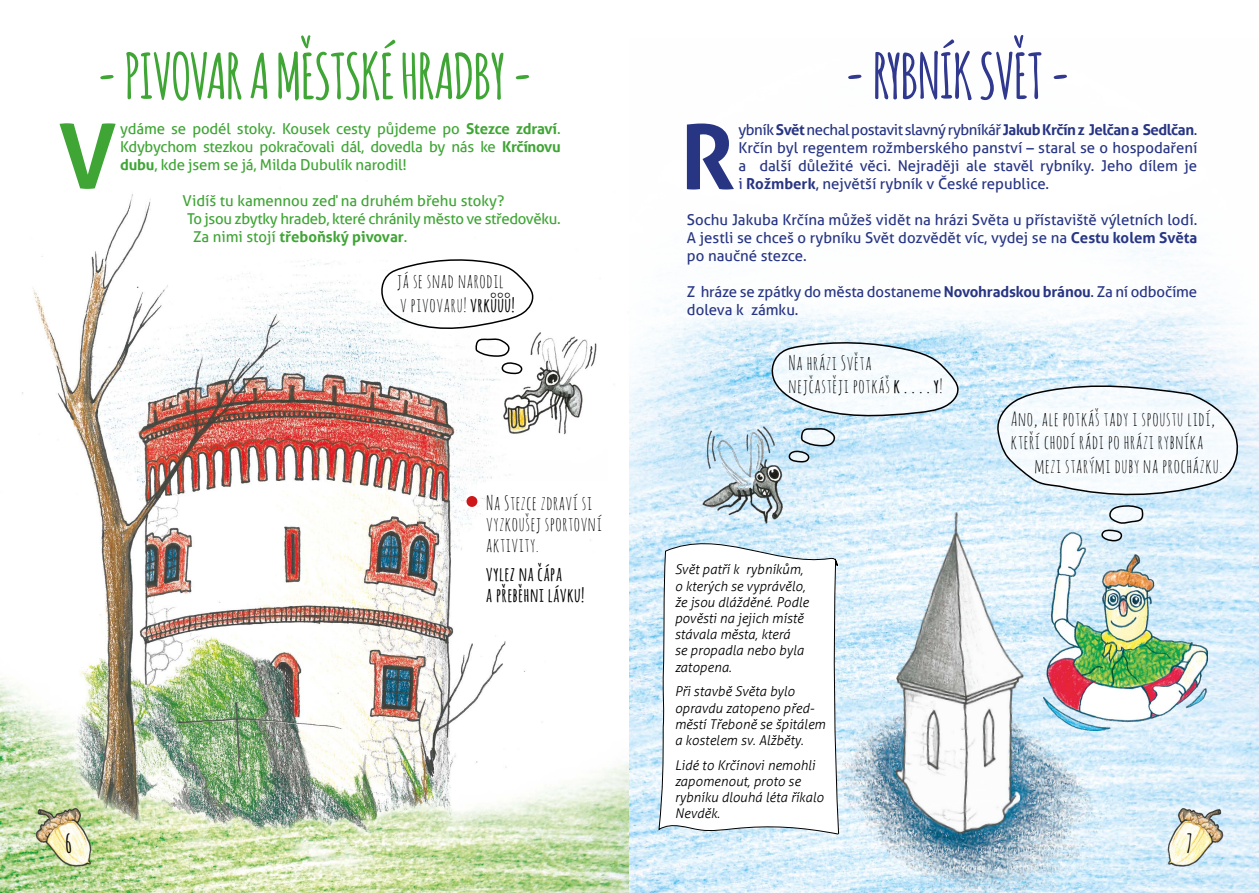
<style>
.page{position:relative;width:1259px;height:893px;background:#fff}
.page>*{position:absolute;margin:0;border:0;box-sizing:border-box;transform-origin:0 0}
.t1{font:700 89.7px "Aller";color:#283583}
.t2{font:700 89.7px "Aller";color:#3fa535}
.t3{font:700 61.5px "Amatic";color:#3fa535}
.t4{font:700 61.5px "Amatic";color:#31398f}
.t5{font:700 25.5px "Amatic";color:#000}
.t6{font:19.5px/23.4px "Amatic SC";letter-spacing:.03em;color:#000}
.t7{font:700 19.5px/21px "Amatic";letter-spacing:.05em;color:#000}
.t8{font:15px/18px "Aller";color:#283583;text-align:justify}
.t9{font:15px/18px "Aller";letter-spacing:-.02em;color:#3fa535;text-align:justify}
.t10{font:15px "Aller";color:#3fa535}
.t11{font:700 15px "Aller";color:#3fa535}
.t12{font:italic 300 13.5px/16.2px "Aller";color:#000}
.s1{font-weight:700}
.s2{font-weight:400}
.s3{font-family:"Amatic";font-weight:700}
</style>
<div class="page">
<img style="left:629px;top:310px;width:630px;height:583px">
<img style="left:668px;top:405px;width:157px;height:123px">
<img style="left:747px;top:452px;width:393px;height:441px">
<svg style="left:636px;top:237px;width:598px;height:109px"></svg>
<div style="left:636px;top:198px;width:598px;height:90px;background:#fff;border-radius:50%"></div>
<svg style="left:996px;top:382px;width:245px;height:160px"></svg>
<svg style="left:658px;top:528px;width:181px;height:307px"></svg>
<img style="left:0;top:194px;width:629px;height:699px">
<img style="left:455px;top:308px;width:153px;height:172px">
<svg style="left:787px;top:426px;width:48px;height:115px;background:#d0e5f1"></svg>
<svg style="left:769px;top:340px;width:189px;height:80px"></svg>
<svg style="left:379px;top:256px;width:155px;height:195px"></svg>
<img style="left:1123px;top:772px;width:136px;height:121px">
<div style="left:466px;top:496px;width:11px;height:11px;background:#cd1719;border-radius:50%"></div>
<img style="left:1043px;top:532px;width:164px;height:198px">
<h2 class="t3" style="left:96px;top:32px;width:439px">- PIVOVAR A MĚSTSKÉ HRADBY -</h2>
<h1 class="t2" style="left:59px;top:101px;width:59px">V</h1>
<p class="t9" style="left:120px;top:120px;width:442px">ydáme se podél stoky. Kousek cesty půjdeme po <span class="s1">Stezce zdraví</span>.<br>Kdybychom stezkou pokračovali dál, dovedla by nás ke <span class="s1">Krčínovu dubu</span>, kde jsem se já, Milda Dubulík narodil!</p>
<p class="t10" style="left:183px;top:192px;width:323px">Vidíš tu kamennou zeď na druhém břehu stoky?</p>
<p class="t9" style="left:187px;top:210px;width:375px">To jsou zbytky hradeb, které chránily město ve středověku.</p>
<p class="t11" style="left:193px;top:228px;width:216px"><span class="s2">Za nimi stojí</span> třeboňský pivovar<span class="s2">.</span></p>
<h3 class="t6" style="left:397px;top:269px;width:119px">já se snad narodil v pivovaru! <span class="s3">vrkůůů!</span></h3>
<h3 class="t5" style="left:65px;top:825px;width:8px">6</h3>
<h3 class="t5" style="left:62px;top:825px;width:15px">10</h3>
<h3 class="t6" style="left:486px;top:492px;width:117px;line-height:21px">Na Stezce zdraví si vyzkoušej sportovní aktivity.</h3>
<h3 class="t7" style="left:486px;top:563px;width:99px">vylez na čápa<br>a přeběhni lávku!</h3>
<h2 class="t4" style="left:844px;top:32px;width:229px">- RYBNÍK SVĚT -</h2>
<h1 class="t1" style="left:680px;top:102px;width:56px">R</h1>
<p class="t8" style="left:738px;top:121px;width:460px">ybník <span class="s1">Svět</span> nechal postavit slavný rybníkář <span class="s1">Jakub Krčín z Jelčan a Sedlčan</span>.<br>Krčín byl regentem rožmberského panství – staral se o hospodaření a další důležité věci. Nejraději ale stavěl rybníky. Jeho dílem je i <span class="s1">Rožmberk</span>, největší rybník v České republice.</p>
<p class="t8" style="left:687px;top:211px;width:512px">Sochu Jakuba Krčína můžeš vidět na hrázi Světa u přístaviště výletních lodí.<br>A jestli se chceš o rybníku Svět dozvědět víc, vydej se na <span class="s1">Cestu kolem Světa </span>po naučné stezce.</p>
<p class="t8" style="left:687px;top:283px;width:512px">Z hráze se zpátky do města dostaneme <span class="s1">Novohradskou bránou</span>. Za ní odbočíme doleva k zámku.</p>
<h3 class="t6" style="left:788px;top:350px;width:155px">Na hrázi Světa<br>nejčastěji potkáš <span class="s3">k . . . . y</span>!</h3>
<p class="t12" style="left:674px;top:562px;width:135px">Svět patří k rybníkům, o kterých se vyprávělo, že jsou dlážděné. Podle pověsti na jejich místě stávala města, která<br>se propadla nebo byla zatopena.</p>
<p class="t12" style="left:674px;top:683px;width:152px">Při stavbě Světa bylo opravdu zatopeno před&shy;městí Třeboně se špitálem a kostelem sv. Alžběty.</p>
<p class="t12" style="left:674px;top:757px;width:150px">Lidé to Krčínovi nemohli zapomenout, proto se rybníku dlouhá léta říkalo<br>Nevděk.</p>
<h3 class="t6" style="left:1011px;top:407px;width:206px">Ano, ale potkáš tady i spoustu lidí,</h3>
<h3 class="t6" style="left:1011px;top:430px;width:194px">kteří chodí rádi po hrázi rybníka</h3>
<h3 class="t6" style="left:1034px;top:454px;width:190px">mezi starými duby na procházku.</h3>
<h3 class="t5" style="left:1186px;top:825px;width:7px">7</h3>
</div>
